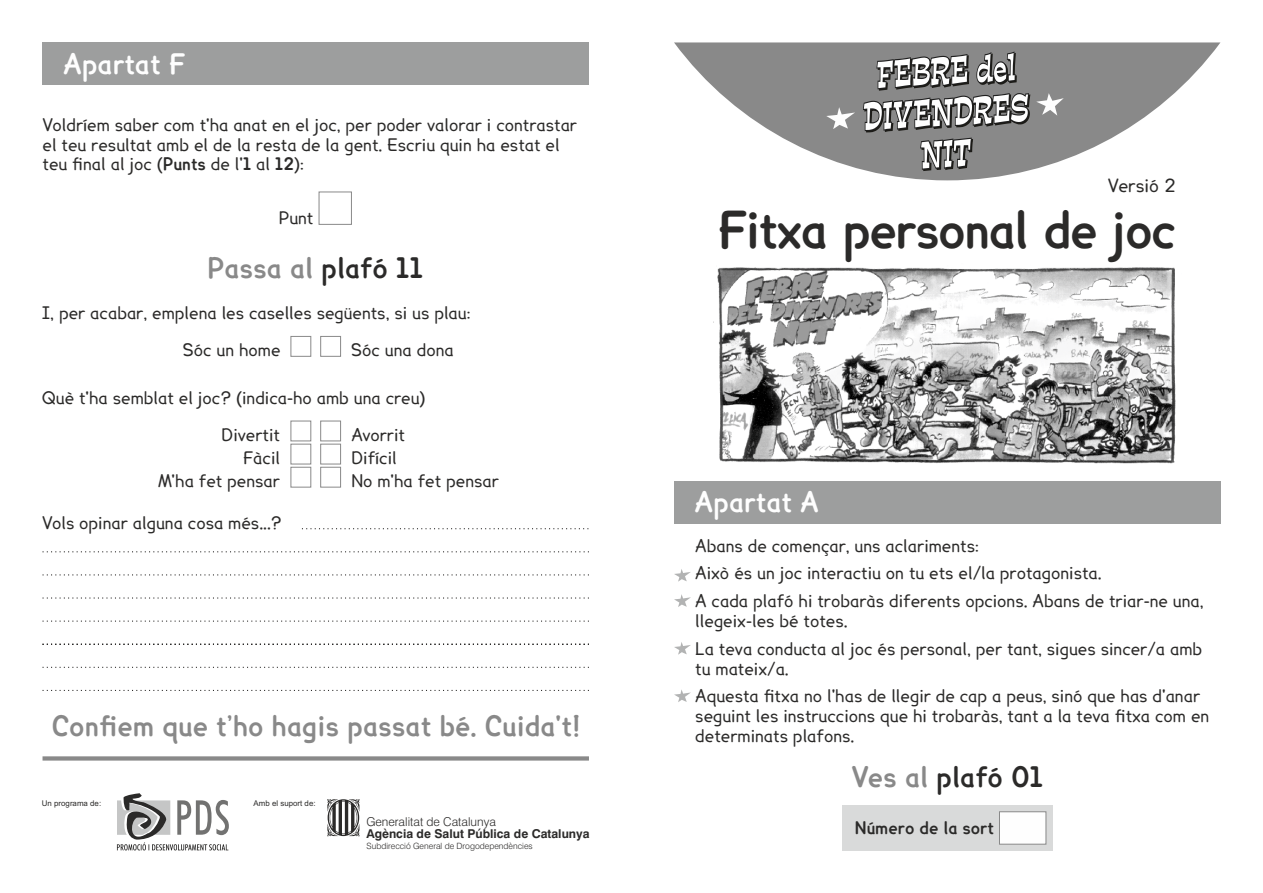
<style>
.page{position:relative;width:1263px;height:893px;background:#fff}
.page>*{position:absolute;margin:0;border:0;box-sizing:border-box;transform-origin:0 0}
.t1{font:700 48.6px "Lexie Readable";letter-spacing:-.035em;color:#2b2a29}
.t2{font:700 27px "Lexie Readable";color:#898989}
.t3{font:700 27px "Lexie Readable";color:#fefefe}
.t4{font:700 27px "Lexie Readable";color:#2b2a29}
.t5{font:17.25px "Lexie Readable";color:#2b2a29}
.t6{font:16.5px/27.8px "Lexie Readable";color:#2b2a29}
.t7{font:700 16.5px "Lexie Readable";color:#2b2a29}
.t8{font:700 12.15px "Swiss 721 BT";color:#2b2a29}
.t9{font:300 12.15px "Swiss 721 BT";color:#2b2a29}
.t10{font:300 8.55px "Swiss 721 BT";color:#2b2a29}
.t11{font:7.95px "Arial";color:#2b2a29}
.s1{font-weight:700}
.s2{color:#2b2a29}
.s3{color:#898989}
</style>
<div class="page">
<div style="left:674px;top:481px;width:546px;height:43px;background:#9d9e9e"></div>
<svg style="left:674px;top:42px;width:546px;height:118px;fill:#898989"></svg>
<img style="left:713px;top:267px;width:463px;height:197px">
<svg style="left:674px;top:642px;width:17px;height:13px"></svg>
<svg style="left:674px;top:594px;width:17px;height:13px"></svg>
<svg style="left:674px;top:569px;width:17px;height:13px"></svg>
<svg style="left:674px;top:690px;width:17px;height:12px"></svg>
<div style="left:43px;top:43px;width:546px;height:42px;background:#9d9e9e"></div>
<div style="left:319px;top:192px;width:33px;height:33px;border:1px solid #898989"></div>
<div style="left:842px;top:805px;width:210px;height:45px;background:#d9dada"></div>
<svg style="left:999px;top:811px;width:48px;height:34px;background:#f1f1f1"></svg>
<svg style="left:290px;top:336px;width:51px;height:21px"></svg>
<svg style="left:290px;top:420px;width:51px;height:68px"></svg>
<svg style="left:43px;top:621px;width:546px;height:1px"></svg>
<svg style="left:43px;top:551px;width:546px;height:1px"></svg>
<svg style="left:43px;top:574px;width:546px;height:1px"></svg>
<svg style="left:43px;top:597px;width:546px;height:2px"></svg>
<svg style="left:302px;top:528px;width:287px;height:1px"></svg>
<svg style="left:43px;top:644px;width:546px;height:1px"></svg>
<svg style="left:43px;top:667px;width:546px;height:1px"></svg>
<svg style="left:43px;top:690px;width:546px;height:1px"></svg>
<div style="left:43px;top:756px;width:546px;height:5px;background:#898989"></div>
<svg style="left:327px;top:799px;width:33px;height:37px"></svg>
<svg style="left:117px;top:793px;width:112px;height:57px"></svg>
<svg style="left:826px;top:42px;width:238px;height:139px"></svg>
<h2 class="t3" style="left:63px;top:52px;width:124px">Apartat F</h2>
<p class="t6" style="left:43px;top:116px;width:536px;line-height:19.8px">Voldríem saber com t'ha anat en el joc, per poder valorar i contrastar el teu resultat amb el de la resta de la gent. Escriu quin ha estat el teu final al joc (<span class="s1">Punts</span> de l'<span class="s1">1</span> al <span class="s1">12</span>):</p>
<p class="t6" style="left:279px;top:205px;width:36px">Punt</p>
<h2 class="t2" style="left:207px;top:257px;width:218px">Passa al <span class="s2">plafó 11</span></h2>
<p class="t6" style="left:42px;top:301px;width:430px">I, per acabar, emplena les caselles següents, si us plau:</p>
<p class="t6" style="left:182px;top:337px;width:100px">Sóc un home</p>
<p class="t6" style="left:351px;top:337px;width:105px">Sóc una dona</p>
<p class="t6" style="left:42px;top:385px;width:385px">Què t'ha semblat el joc? (indica-ho amb una creu)</p>
<p class="t6" style="left:158px;top:424px;width:124px;line-height:23.1px;text-align:right">Divertit<br>Fàcil<br>M'ha fet pensar</p>
<p class="t6" style="left:351px;top:424px;width:149px;line-height:23.1px">Avorrit<br>Difícil<br>No m'ha fet pensar</p>
<p class="t6" style="left:42px;top:511px;width:241px">Vols opinar alguna cosa més...?</p>
<h2 class="t2" style="left:52px;top:715px;width:530px">Confiem que t’ho hagis passat bé. Cuida't!</h2>
<p class="t11" style="left:42px;top:800px;width:61px">Un programa de:</p>
<p class="t11" style="left:254px;top:800px;width:63px">Amb el suport de:</p>
<p class="t9" style="left:366px;top:816px;width:131px">Generalitat de Catalunya</p>
<p class="t10" style="left:366px;top:842px;width:168px">Subdirecció General de Drogodependències</p>
<p class="t8" style="left:366px;top:829px;width:225px">Agència de Salut Pública de Catalunya</p>
<p class="t5" style="left:1108px;top:178px;width:69px">Versió 2</p>
<h1 class="t1" style="left:718px;top:209px;width:460px">Fitxa personal de joc</h1>
<h2 class="t3" style="left:694px;top:491px;width:126px">Apartat A</h2>
<p class="t6" style="left:695px;top:533px;width:510px">Abans de començar, uns aclariments:<br>Això és un joc interactiu on tu ets el/la protagonista.<br>A cada plafó hi trobaràs diferents opcions. Abans de triar-ne una,</p>
<p class="t6" style="left:695px;top:608px;width:508px">llegeix-les bé totes.<br>La teva conducta al joc és personal, per tant, sigues sincer/a amb</p>
<p class="t6" style="left:695px;top:656px;width:506px">tu mateix/a.<br>Aquesta fitxa no l'has de llegir de cap a peus, sinó que has d'anar</p>
<p class="t6" style="left:695px;top:707px;width:515px;line-height:19.8px">seguint les instruccions que hi trobaràs, tant a la teva fitxa com en determinats plafons.</p>
<h2 class="t4" style="left:851px;top:765px;width:194px"><span class="s3">Ves al</span> plafó 01</h2>
<p class="t7" style="left:855px;top:821px;width:141px">Número de la sort</p>
</div>
